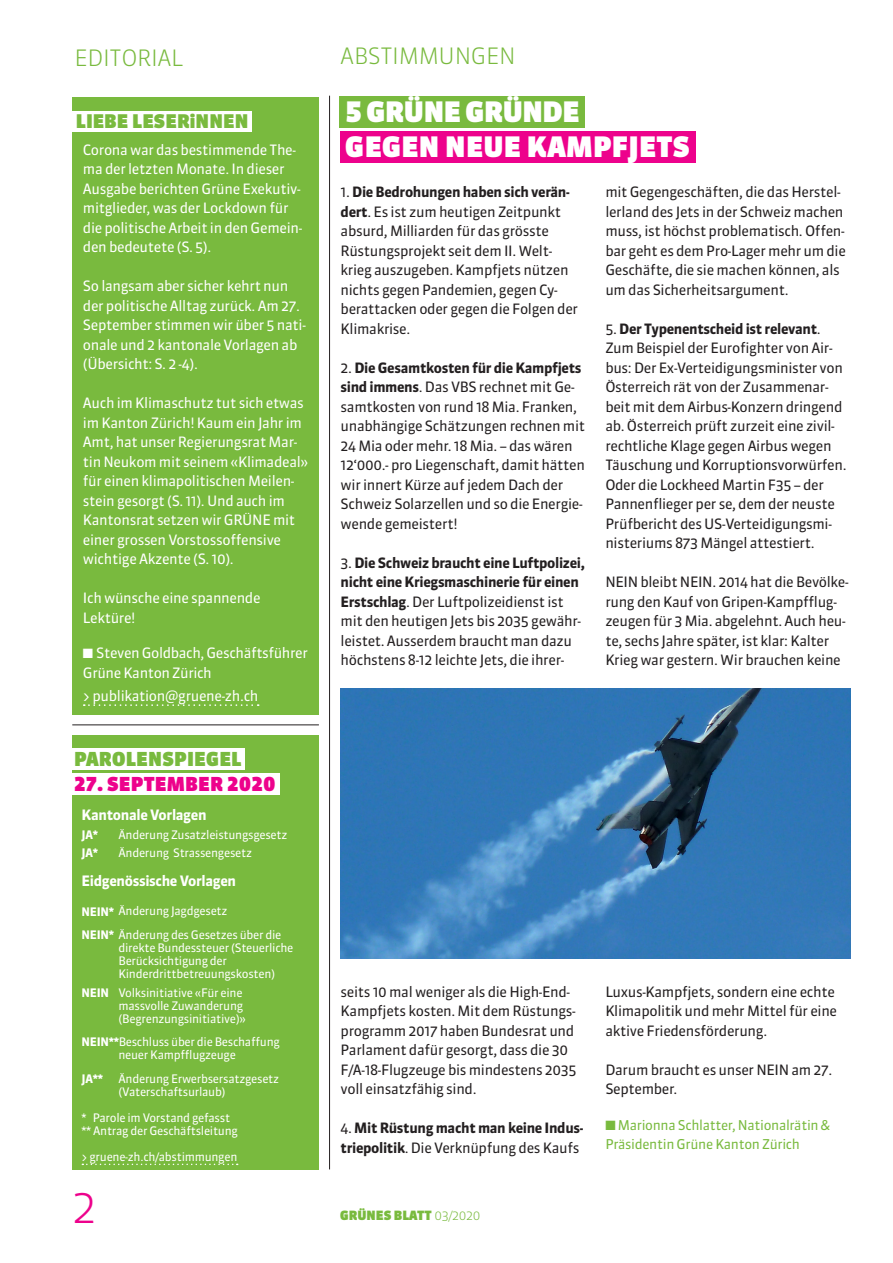
<style>
.page{position:relative;width:893px;height:1263px;background:#fff}
.page>*{position:absolute;margin:0;border:0;box-sizing:border-box;transform-origin:0 0}
.t1{font:300 45px "Sanuk OT";color:#ed028c}
.t2{font:900 28.2px "Sanuk OT";letter-spacing:.01em;color:#fff}
.t3{font:900 28.2px "Sanuk OT";letter-spacing:-.015em;color:#fff}
.Seitentitel_links{font:300 22.5px "Sanuk OT";letter-spacing:-.015em;color:#79ba3e}
.t4{font:900 19.2px "Sanuk OT";letter-spacing:.01em;color:#ed028c}
.t5{font:900 19.2px "Sanuk OT";letter-spacing:.01em;color:#79ba3e}
.t6{font:900 18.75px "Sanuk OT";letter-spacing:.01em;color:#79ba3e}
.Lauftext{font:14.25px/19.5px "Sanuk OT";letter-spacing:-.025em;color:#231f20}
.Lauftext_weiss{font:14.25px/19.5px "Sanuk OT";letter-spacing:-.025em;color:#fff}
.Lauftext-2{font:700 14.25px/19.5px "Sanuk OT";letter-spacing:-.025em;color:#231f20}
.Parolenspiegel_weiss{font:700 14.25px "Sanuk OT";letter-spacing:-.025em;color:#fff}
.Lauftext-3{font:13.5px/19.5px "Sanuk OT";letter-spacing:-.025em;color:#79ba3e}
.t7{font:900 12.75px "Sanuk OT";color:#79ba3e}
.Parolenspiegel_weiss-2{font:11.7px/13px "Sanuk OT";letter-spacing:-.025em;color:#fff}
.Parolenspiegel_weiss-3{font:700 11.7px "Sanuk OT";color:#fff}
.s1{font-weight:700}
.s2{font-weight:400}
.s3{font-weight:300}
</style>
<div class="page">
<div style="left:72px;top:97px;width:247px;height:617px;background:#79ba3e"></div>
<svg style="left:84px;top:704px;width:175px;height:2px"></svg>
<div style="left:72px;top:111px;width:180px;height:20px;background:#fff"></div>
<div style="left:72px;top:736px;width:247px;height:434px;background:#79ba3e"></div>
<svg style="left:82px;top:1163px;width:156px;height:2px"></svg>
<div style="left:70px;top:773px;width:209px;height:21px;background:#fff"></div>
<div style="left:70px;top:748px;width:175px;height:21px;background:#fff"></div>
<div style="left:340px;top:131px;width:355px;height:31px;background:#ed028c"></div>
<div style="left:340px;top:96px;width:245px;height:32px;background:#79ba3e"></div>
<hr style="left:329px;top:96px;width:1px;height:1073px;background:#231f20">
<hr style="left:72px;top:725px;width:247px;height:1px;background:#231f20">
<img style="left:340px;top:689px;width:510px;height:270px">
<p class="Seitentitel_links" style="left:75px;top:44px;width:110px">EDITORIAL</p>
<p class="Seitentitel_links" style="left:340px;top:42px;width:177px">ABSTIMMUNGEN</p>
<p class="t6" style="left:76px;top:109px;width:174px">LIEBE LESERiNNEN</p>
<p class="Lauftext_weiss" style="left:83px;top:140px;width:221px">Corona war das bestimmende The&shy;ma der letzten Monate. In dieser<br>Ausgabe berichten Grüne Exekutiv&shy;mitglieder, was der Lockdown für die politische Arbeit in den Gemein&shy;den bedeutete (S. 5).</p>
<p class="Lauftext_weiss" style="left:83px;top:276px;width:225px">So langsam aber sicher kehrt nun der politische Alltag zurück. Am 27.<br>September stimmen wir über 5 nati&shy;onale und 2 kantonale Vorlagen ab (Übersicht: S. 2 -4).</p>
<p class="Lauftext_weiss" style="left:83px;top:393px;width:227px">Auch im Klimaschutz tut sich etwas im Kanton Zürich! Kaum ein Jahr im Amt, hat unser Regierungsrat Mar&shy;tin Neukom mit seinem «Klimadeal» für einen klimapolitischen Meilen&shy;stein gesorgt (S. 11). Und auch im Kantonsrat setzen wir GRÜNE mit einer grossen Vorstossoffensive wichtige Akzente (S. 10).</p>
<p class="Lauftext_weiss" style="left:83px;top:588px;width:179px">Ich wünsche eine spannende<br>Lektüre!</p>
<p class="Lauftext_weiss" style="left:83px;top:643px;width:227px">■ Steven Goldbach, Geschäftsführer<br>Grüne Kanton Zürich</p>
<p class="Lauftext_weiss" style="left:83px;top:686px;width:177px">&gt; publikation@gruene-zh.ch</p>
<p class="t5" style="left:74px;top:747px;width:169px">PAROLENSPIEGEL</p>
<p class="t4" style="left:74px;top:772px;width:203px">27. SEPTEMBER 2020</p>
<p class="Parolenspiegel_weiss" style="left:82px;top:806px;width:127px">Kantonale Vorlagen</p>
<p class="Parolenspiegel_weiss-3" style="left:82px;top:827px;width:18px">JA*</p>
<p class="Parolenspiegel_weiss-2" style="left:119px;top:828px;width:170px">Änderung Zusatzleistungsgesetz</p>
<p class="Parolenspiegel_weiss-3" style="left:82px;top:846px;width:18px">JA*</p>
<p class="Parolenspiegel_weiss-2" style="left:119px;top:846px;width:135px">Änderung Strassengesetz</p>
<p class="Parolenspiegel_weiss" style="left:82px;top:872px;width:156px">Eidgenössische Vorlagen</p>
<p class="Parolenspiegel_weiss-2" style="left:82px;top:899px;width:201px;line-height:24.2px"><span class="s1">NEIN*</span> Änderung Jagdgesetz<br><span class="s1">NEIN*</span> Änderung des Gesetzes über die</p>
<p class="Parolenspiegel_weiss-2" style="left:119px;top:941px;width:176px">direkte Bundessteuer (Steuerliche<br>Berücksichtigung der<br>Kinderdrittbetreuungskosten)</p>
<p class="Parolenspiegel_weiss-2" style="left:119px;top:986px;width:129px;text-indent:-37px"><span class="s1">NEIN</span> Volksinitiative «Für eine massvolle Zuwanderung (Begrenzungsinitiative)»</p>
<p class="Parolenspiegel_weiss-2" style="left:82px;top:1035px;width:200px;text-align:center"><span class="s1">NEIN**</span>Beschluss über die Beschaffung neuer Kampfflugzeuge</p>
<p class="Parolenspiegel_weiss-3" style="left:82px;top:1071px;width:23px">JA**</p>
<p class="Parolenspiegel_weiss-2" style="left:119px;top:1072px;width:162px">Änderung Erwerbsersatzgesetz (Vaterschaftsurlaub)</p>
<p class="Parolenspiegel_weiss-2" style="left:82px;top:1111px;width:158px">* Parole im Vorstand gefasst ** Antrag der Geschäftsleitung</p>
<p class="Parolenspiegel_weiss-2" style="left:82px;top:1150px;width:157px">&gt; gruene-zh.ch/abstimmungen</p>
<h1 class="t1" style="left:72px;top:1178px;width:26px">2</h1>
<p class="t3" style="left:345px;top:95px;width:236px">5 GRÜNE GRÜNDE</p>
<p class="t2" style="left:345px;top:129px;width:346px">GEGEN NEUE KAMPFJETS</p>
<p class="Lauftext" style="left:341px;top:182px;width:239px">1. <span class="s1">Die Bedrohungen haben sich verän&shy;dert</span>. Es ist zum heutigen Zeitpunkt absurd, Milliarden für das grösste Rüstungsprojekt seit dem II. Welt&shy;krieg auszugeben. Kampfjets nützen nichts gegen Pandemien, gegen Cy&shy;berattacken oder gegen die Folgen der Klimakrise.</p>
<p class="Lauftext" style="left:341px;top:358px;width:246px">2. <span class="s1">Die Gesamtkosten für die Kampfjets sind immens</span>. Das VBS rechnet mit Ge&shy;samtkosten von rund 18 Mia. Franken, unabhängige Schätzungen rechnen mit 24 Mia oder mehr. 18 Mia. – das wären 12‘000.- pro Liegenschaft, damit hätten wir innert Kürze auf jedem Dach der Schweiz Solarzellen und so die Energie&shy;wende gemeistert!</p>
<p class="Lauftext" style="left:341px;top:553px;width:246px">3. <span class="s1">Die Schweiz braucht eine Luftpolizei, nicht eine Kriegsmaschinerie für einen Erstschlag</span>. Der Luftpolizeidienst ist mit den heutigen Jets bis 2035 gewähr&shy;leistet. Ausserdem braucht man dazu höchstens 8-12 leichte Jets, die ihrer-</p>
<p class="Lauftext" style="left:605px;top:182px;width:242px">mit Gegengeschäften, die das Herstel&shy;lerland des Jets in der Schweiz machen muss, ist höchst problematisch. Offen&shy;bar geht es dem Pro-Lager mehr um die Geschäfte, die sie machen können, als um das Sicherheitsargument.</p>
<p class="Lauftext" style="left:605px;top:319px;width:243px">5. <span class="s1">Der Typenentscheid ist relevant</span>.<br>Zum Beispiel der Eurofighter von Air&shy;bus: Der Ex-Verteidigungsminister von Österreich rät von der Zusammenar&shy;beit mit dem Airbus-Konzern dringend ab. Österreich prüft zurzeit eine zivil&shy;rechtliche Klage gegen Airbus wegen Täuschung und Korruptionsvorwürfen.<br>Oder die Lockheed Martin F35 – der Pannenflieger per se, dem der neuste Prüfbericht des US-Verteidigungsmi&shy;nisteriums 873 Mängel attestiert.</p>
<p class="Lauftext" style="left:605px;top:572px;width:245px">NEIN bleibt NEIN. 2014 hat die Bevölke&shy;rung den Kauf von Gripen-Kampfflug&shy;zeugen für 3 Mia. abgelehnt. Auch heu&shy;te, sechs Jahre später, ist klar: Kalter Krieg war gestern. Wir brauchen keine</p>
<p class="Lauftext" style="left:341px;top:982px;width:238px">seits 10 mal weniger als die High-End-Kampfjets kosten. Mit dem Rüstungs&shy;programm 2017 haben Bundesrat und Parlament dafür gesorgt, dass die 30<br>F/A-18-Flugzeuge bis mindestens 2035 voll einsatzfähig sind.</p>
<p class="Lauftext-2" style="left:341px;top:1118px;width:244px"><span class="s2">4.</span> Mit Rüstung macht man keine Indus&shy;triepolitik<span class="s2">. Die Verknüpfung des Kaufs</span></p>
<p class="t7" style="left:340px;top:1207px;width:142px">GRÜNES BLATT <span class="s3">03/2020</span></p>
<p class="Lauftext" style="left:605px;top:982px;width:233px">Luxus-Kampfjets, sondern eine echte<br>Klimapolitik und mehr Mittel für eine aktive Friedensförderung.</p>
<p class="Lauftext" style="left:605px;top:1060px;width:229px">Darum braucht es unser NEIN am 27.<br>September.</p>
<p class="Lauftext-3" style="left:605px;top:1115px;width:226px">■ Marionna Schlatter, Nationalrätin &amp;<br>Präsidentin Grüne Kanton Zürich</p>
</div>
